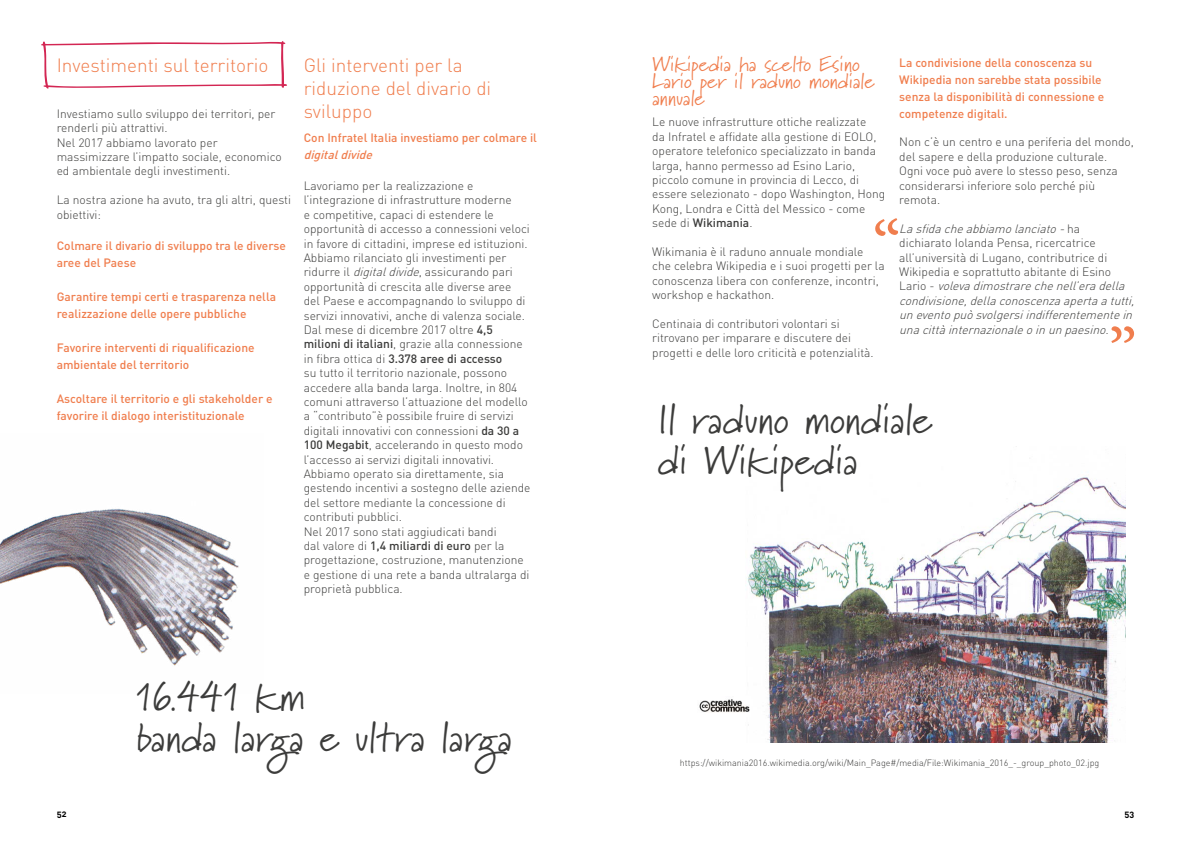
<style>
.page{position:relative;width:1191px;height:842px;background:#fff}
.page>*{position:absolute;margin:0;border:0;box-sizing:border-box;transform-origin:0 0}
.t1{font:72px "Minion Pro";color:#f07e4e}
.t2{font:41px/41px "Marydale";letter-spacing:-.005em;color:#3c3c3b}
.t3{font:21px/17px "Marydale";color:#f07e4e}
.t4{font:300 19px/22.8px "DIN";color:#f07e4e}
.t5{font:300 12px/14.4px "DIN";color:#3c3c3b}
.t6{font:500 12px/17px "DIN";color:#f07e4e}
.t7{font:italic 300 12px/14.4px "DIN";color:#3c3c3b}
.t8{font:italic 500 12px "DIN";color:#f07e4e}
.t9{font:300 9px "DIN";color:#3c3c3b}
.t10{font:9px "DIN Bold Alternate";color:#000}
.s1{font-style:italic}
.s2{font-weight:500}
.s3{font-style:normal}
</style>
<div class="page">
<img style="left:747px;top:476px;width:378px;height:267px">
<svg style="left:41px;top:41px;width:246px;height:48px"></svg>
<img style="left:0;top:509px;width:239px;height:157px">
<img style="left:699px;top:696px;width:51px;height:20px">
<h3 class="t4" style="left:57px;top:54px;width:213px">Investimenti sul territorio</h3>
<p class="t5" style="left:57px;top:106px;width:227px">Investiamo sullo sviluppo dei territori, per renderli più attrattivi.<br>Nel 2017 abbiamo lavorato per massimizzare l’impatto sociale, economico ed ambientale degli investimenti.</p>
<p class="t5" style="left:57px;top:193px;width:236px">La nostra azione ha avuto, tra gli altri, questi obiettivi:</p>
<p class="t6" style="left:57px;top:237px;width:231px">Colmare il divario di sviluppo tra le diverse aree del Paese</p>
<p class="t6" style="left:57px;top:288px;width:221px">Garantire tempi certi e trasparenza nella realizzazione delle opere pubbliche</p>
<p class="t6" style="left:57px;top:339px;width:199px">Favorire interventi di riqualificazione ambientale del territorio</p>
<p class="t6" style="left:57px;top:390px;width:217px">Ascoltare il territorio e gli stakeholder e favorire il dialogo interistituzionale</p>
<h3 class="t4" style="left:304px;top:54px;width:189px">Gli interventi per la riduzione del divario di sviluppo</h3>
<p class="t6" style="left:304px;top:128px;width:235px">Con Infratel Italia investiamo per colmare il</p>
<p class="t8" style="left:304px;top:147px;width:74px">digitaldivide</p>
<p class="t5" style="left:304px;top:178px;width:228px">Lavoriamo per la realizzazione e l’integrazione di infrastrutture moderne<br>e competitive, capaci di estendere le opportunità di accesso a connessioni veloci in favore di cittadini, imprese ed istituzioni.<br>Abbiamo rilanciato gli investimenti per ridurre il <span class="s1">digitaldivide</span>, assicurando pari opportunità di crescita alle diverse aree del Paese e accompagnando lo sviluppo di servizi innovativi, anche di valenza sociale.<br>Dal mese di dicembre 2017 oltre <span class="s2">4,5 milioni di italiani</span>, grazie alla connessione in fibra ottica di <span class="s2">3.378 aree di accesso<br></span>su tutto il territorio nazionale, possono accedere alla banda larga. Inoltre, in 804 comuni attraverso l’attuazione del modello a “contributo”è possibile fruire di servizi digitali innovativi con connessioni <span class="s2">da 30 a 100 Megabit</span>, accelerando in questo modo l’accesso ai servizi digitali innovativi.<br>Abbiamo operato sia direttamente, sia gestendo incentivi a sostegno delle aziende del settore mediante la concessione di contributi pubblici.<br>Nel 2017 sono stati aggiudicati bandi<br>dal valore di <span class="s2">1,4 miliardi di euro</span> per la progettazione, costruzione, manutenzione e gestione di una rete a banda ultralarga di proprietà pubblica.</p>
<h2 class="t2" style="left:136px;top:675px;width:377px">16.441 km<br>banda larga e ultra larga</h2>
<h3 class="t3" style="left:652px;top:56px;width:224px">Wikipedia ha scelto Esino<br>Lario per il raduno mondiale annuale</h3>
<p class="t5" style="left:652px;top:115px;width:235px">Le nuove infrastrutture ottiche realizzate<br>da Infratel e affidate alla gestione di EOLO, operatore telefonico specializzato in banda larga, hanno permesso ad Esino Lario, piccolo comune in provincia di Lecco, di essere selezionato - dopo Washington, Hong Kong, Londra e Città del Messico - come sede di <span class="s2">Wikimania</span>.</p>
<p class="t5" style="left:652px;top:244px;width:234px">Wikimania è il raduno annuale mondiale che celebra Wikipedia e i suoi progetti per la conoscenza libera con conferenze, incontri, workshop e hackathon.</p>
<p class="t5" style="left:652px;top:316px;width:223px">Centinaia di contributori volontari si ritrovano per imparare e discutere dei progetti e delle loro criticità e potenzialità.</p>
<p class="t6" style="left:899px;top:53px;width:206px">La condivisione della conoscenza su Wikipedia non sarebbe stata possibile senza la disponibilità di connessione e competenze digitali.</p>
<p class="t5" style="left:899px;top:135px;width:236px">Non c’è un centro e una periferia del mondo, del sapere e della produzione culturale.<br>Ogni voce può avere lo stesso peso, senza considerarsi inferiore solo perché più remota.</p>
<p class="t7" style="left:899px;top:221px;width:240px">Lasfidacheabbiamolanciato-<span class="s3">h a<br>dichiarato Iolanda Pensa, ricercatrice all’università di Lugano, contributrice di Wikipedia e soprattutto abitante di Esino<br>L a r i o -</span> volevadimostrarechenell’eradella condivisione,dellaconoscenzaapertaatutti, uneventopuòsvolgersiindifferentementein unacittàinternazionaleoinunpaesino.</p>
<h1 class="t1" style="left:1137px;top:363px;width:30px;rotate:-180deg">“</h1>
<h2 class="t2" style="left:658px;top:398px;width:276px">Il raduno mondiale di Wikipedia</h2>
<p class="t9" style="left:680px;top:757px;width:421px">https://wikimania2016.wikimedia.org/wiki/Main_Page#/media/File:Wikimania_2016_-_group_photo_02.jpg</p>
<p class="t10" style="left:57px;top:808px;width:11px">52</p>
<p class="t10" style="left:1124px;top:808px;width:11px">53</p>
</div>
